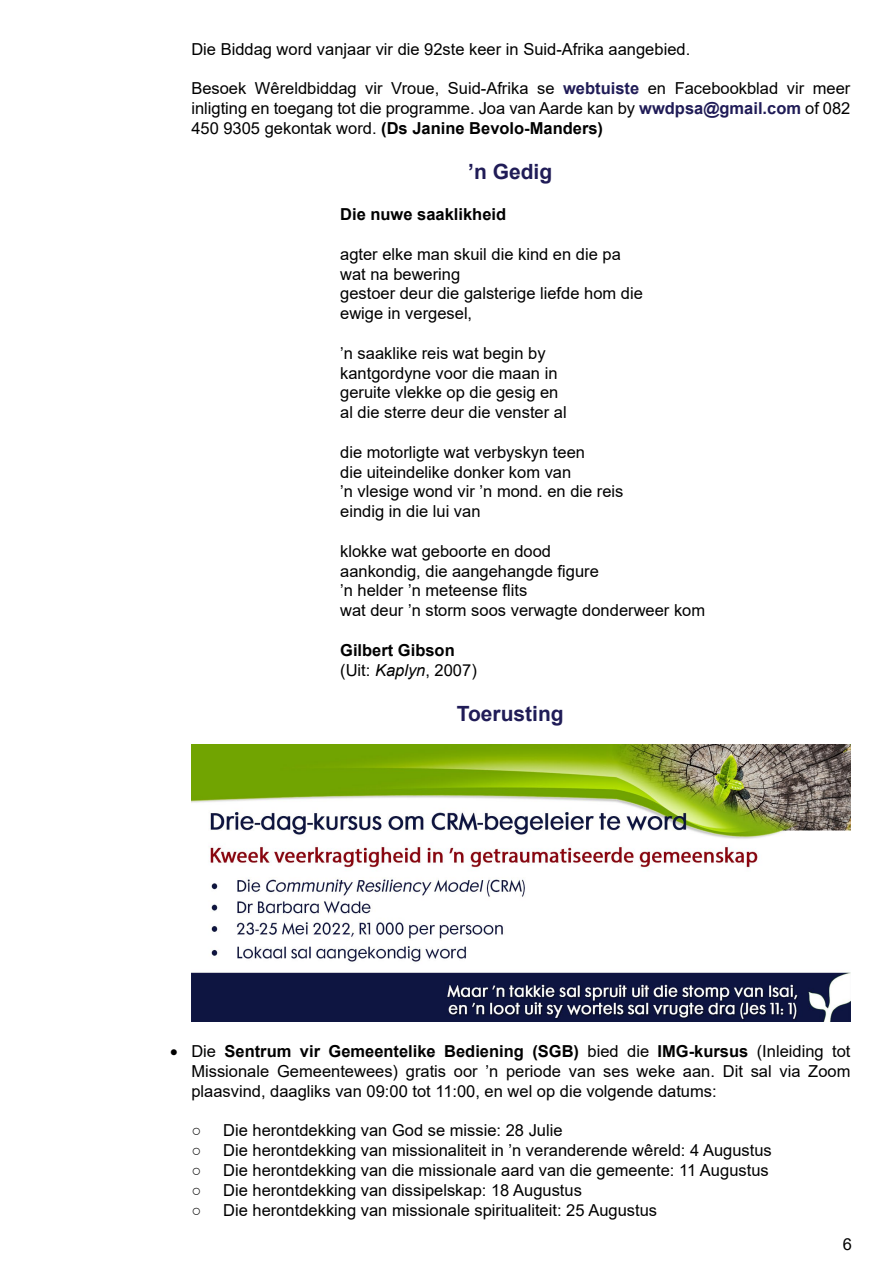
<style>
.page{position:relative;width:893px;height:1263px;background:#fff}
.page>*{position:absolute;margin:0;border:0;box-sizing:border-box;transform-origin:0 0}
.t1{font:700 21px "Arial";color:#201c57}
.t2{font:16.5px/19.8px "Arial";color:#000}
.t3{font:700 16.5px/19.8px "Arial";color:#000}
.s1{font-weight:700;color:#201c57}
.s2{font-weight:700}
.s3{font-weight:400}
.s4{font-weight:400;font-style:italic}
</style>
<div class="page">
<img style="left:191px;top:745px;width:659px;height:276px">
<p class="t2" style="left:191px;top:39px;width:500px">Die Biddag word vanjaar vir die 92ste keer in Suid-Afrika aangebied.</p>
<p class="t2" style="left:191px;top:78px;width:661px;text-align:justify">Besoek Wêreldbiddag vir Vroue, Suid-Afrika se <span class="s1">webtuiste</span> en Facebookblad vir meer inligting en toegang tot die programme. Joa van Aarde kan by <span class="s1">wwdpsa@gmail.com</span> of 082<br>450 9305 gekontak word. <span class="s2">(Ds Janine Bevolo-Manders)</span></p>
<p class="t1" style="left:468px;top:157px;width:86px">’n Gedig</p>
<p class="t3" style="left:340px;top:205px;width:167px">Die nuwe saaklikheid</p>
<p class="t2" style="left:340px;top:244px;width:304px">agter elke man skuil die kind en die pa wat na bewering<br>gestoer deur die galsterige liefde hom die ewige in vergesel,</p>
<p class="t2" style="left:340px;top:343px;width:228px">’n saaklike reis wat begin by kantgordyne voor die maan in geruite vlekke op die gesig en al die sterre deur die venster al</p>
<p class="t2" style="left:340px;top:442px;width:285px">die motorligte wat verbyskyn teen<br>die uiteindelike donker kom van<br>’n vlesige wond vir ’n mond. en die reis eindig in die lui van</p>
<p class="t2" style="left:340px;top:541px;width:366px">klokke wat geboorte en dood<br>aankondig, die aangehangde figure<br>’n helder ’n meteense flits<br>wat deur ’n storm soos verwagte donderweer kom</p>
<p class="t3" style="left:340px;top:640px;width:138px">Gilbert Gibson <span class="s3">(Uit:</span> <span class="s4">Kaplyn</span><span class="s3">, 2007)</span></p>
<p class="t1" style="left:457px;top:698px;width:108px">Toerusting</p>
<p class="t2" style="left:191px;top:1041px;width:661px;text-align:justify;text-indent:-21px">• Die <span class="s2">Sentrum vir Gemeentelike Bediening (SGB)</span> bied die <span class="s2">IMG-kursus</span> (Inleiding tot Missionale Gemeentewees) gratis oor ’n periode van ses weke aan. Dit sal via Zoom plaasvind, daagliks van 09:00 tot 11:00, en wel op die volgende datums:</p>
<p class="t2" style="left:191px;top:1121px;width:373px">○ Die herontdekking van God se missie: 28 Julie</p>
<p class="t2" style="left:191px;top:1140px;width:582px">○ Die herontdekking van missionaliteit in ʼn veranderende wêreld: 4 Augustus</p>
<p class="t2" style="left:191px;top:1160px;width:579px">○ Die herontdekking van die missionale aard van die gemeente: 11 Augustus</p>
<p class="t2" style="left:191px;top:1180px;width:392px">○ Die herontdekking van dissipelskap: 18 Augustus</p>
<p class="t2" style="left:191px;top:1200px;width:467px">○ Die herontdekking van missionale spiritualiteit: 25 Augustus</p>
<p class="t2" style="left:843px;top:1234px;width:11px">6</p>
</div>
